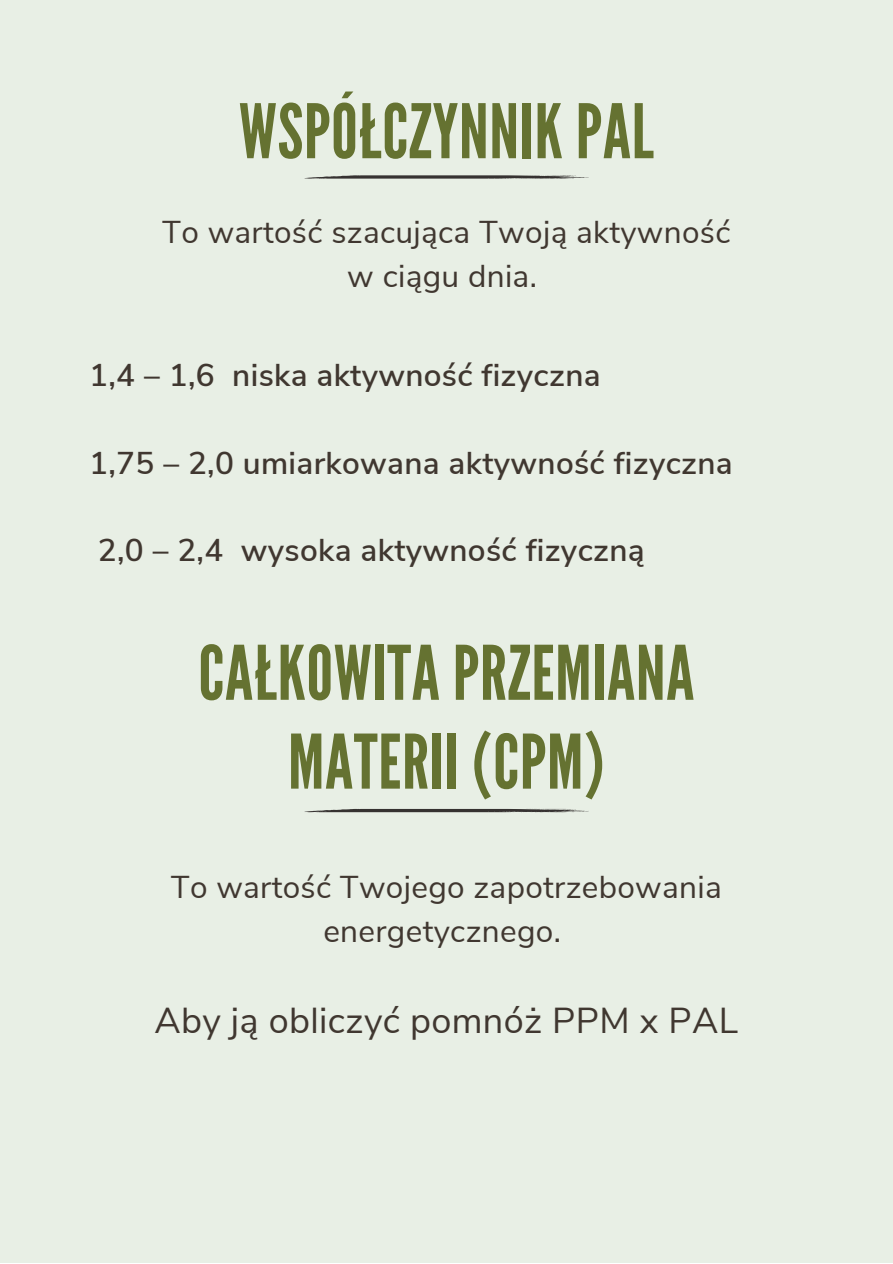
<style>
.page{position:relative;width:893px;height:1264px;background:#fff}
.page>*{position:absolute;margin:0;border:0;box-sizing:border-box;transform-origin:0 0}
.t1{font:75px/88.8px "League Gothic";letter-spacing:.01em;color:#657231;text-align:center}
.t2{font:36px "Nunito Sans";letter-spacing:.01em;color:#403730}
.t3{font:600 31.5px "Nunito Sans";letter-spacing:.01em;color:#403730}
.t4{font:31.5px/43.8px "Nunito Sans";letter-spacing:.01em;color:#403730;text-align:center}
</style>
<div class="page">
<div style="left:0;top:0;width:892px;height:1262px;background:#e8efe5"></div>
<svg style="left:304px;top:175px;width:285px;height:4px"></svg>
<svg style="left:304px;top:809px;width:285px;height:4px"></svg>
<p class="t1" style="left:239px;top:89px;width:416px">WSPÓŁCZYNNIK PAL</p>
<p class="t4" style="left:162px;top:211px;width:569px">To wartość szacująca Twoją aktywność</p>
<p class="t4" style="left:347px;top:255px;width:191px">w ciągu dnia.</p>
<p class="t3" style="left:89px;top:354px;width:513px">1,4 – 1,6 niska aktywność fizyczna</p>
<p class="t3" style="left:89px;top:441px;width:645px">1,75 – 2,0 umiarkowana aktywność fizyczna</p>
<p class="t3" style="left:98px;top:529px;width:548px">2,0 – 2,4 wysoka aktywność fizyczną</p>
<p class="t1" style="left:198px;top:630px;width:497px">CAŁKOWITA PRZEMIANA<br>MATERII (CPM)</p>
<p class="t4" style="left:171px;top:866px;width:552px">To wartość Twojego zapotrzebowania energetycznego.</p>
<p class="t2" style="left:154px;top:996px;width:585px">Aby ją obliczyć pomnóż PPM x PAL</p>
</div>
